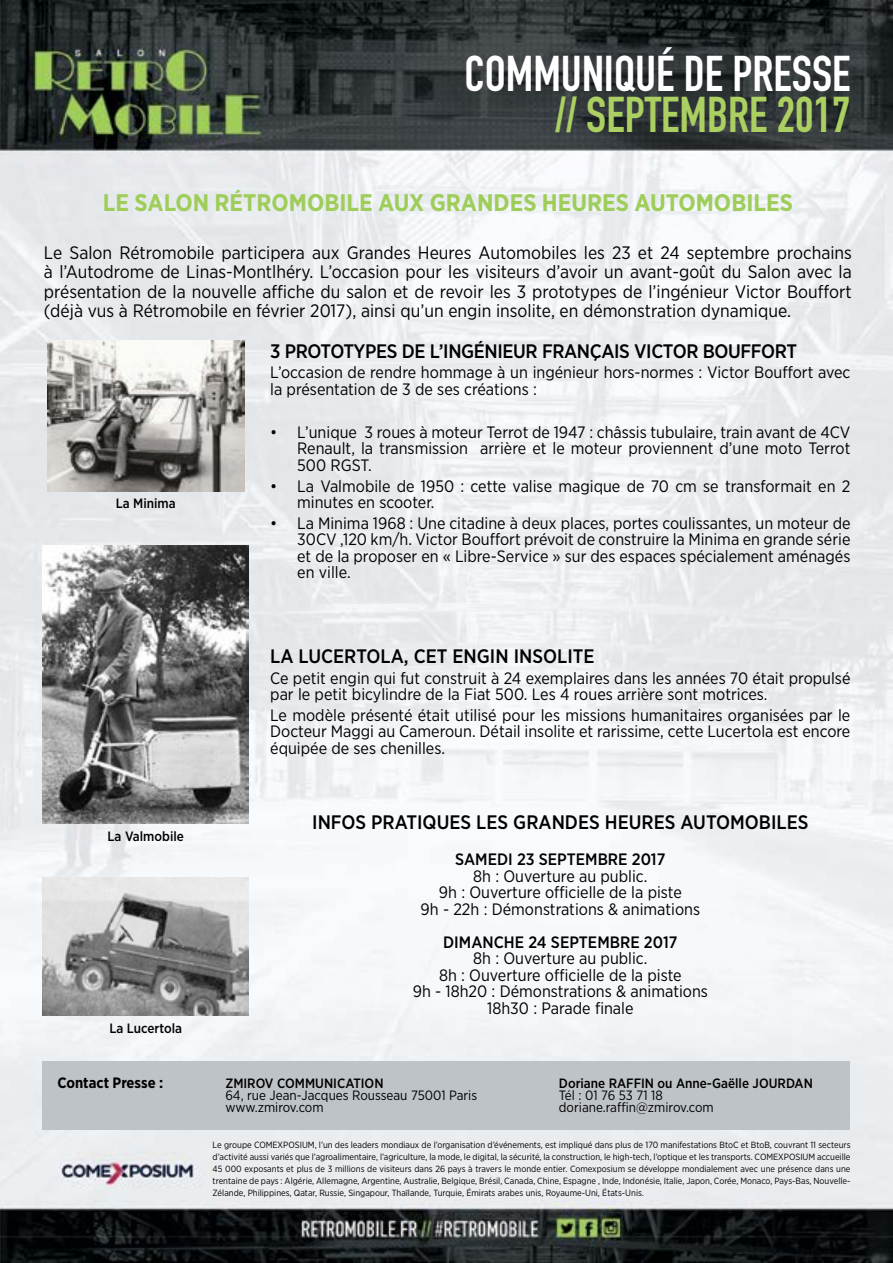
<style>
.page{position:relative;width:893px;height:1263px;background:#fff}
.page>*{position:absolute;margin:0;border:0;box-sizing:border-box;transform-origin:0 0}
.t1{font:49.5px "DIN Engschrift Std";color:#fff}
.t2{font:49.5px "DIN Engschrift Std";color:#abcf61}
.t3{font:700 24px "Gotham Narrow";color:#9fcd5a}
.t4{font:500 19.5px "Gotham Narrow";color:#000}
.t5{font:500 19.5px "Gotham Narrow";letter-spacing:-.02em;color:#000}
.t6{font:18px/19.5px "Gotham Narrow";color:#000;text-align:justify}
.t7{font:16.5px/16.5px "Gotham Narrow";color:#000}
.t8{font:500 16.5px "Gotham Narrow";color:#000}
.t9{font:700 15px "Gotham Narrow";color:#000}
.t10{font:13.5px/12px "Gotham Narrow";color:#000}
.t11{font:500 13.5px "Gotham Narrow";color:#000}
.t12{font:9px/12px "Gotham Narrow";color:#000;text-align:justify}
</style>
<div class="page">
<img style="left:0;top:0;width:893px;height:1263px">
<div style="left:43px;top:1061px;width:807px;height:68px;background:#bec3c7"></div>
<img style="left:43px;top:878px;width:206px;height:138px">
<img style="left:43px;top:545px;width:206px;height:278px">
<img style="left:47px;top:341px;width:197px;height:150px">
<h1 class="t1" style="left:465px;top:45px;width:387px">COMMUNIQUÉ DE PRESSE</h1>
<h1 class="t2" style="left:555px;top:85px;width:297px">// SEPTEMBRE 2017</h1>
<h2 class="t3" style="left:103px;top:187px;width:691px">LE SALON RÉTROMOBILE AUX GRANDES HEURES AUTOMOBILES</h2>
<p class="t6" style="left:44px;top:242px;width:809px">Le Salon Rétromobile participera aux Grandes Heures Automobiles les 23 et 24 septembre prochains à l’Autodrome de Linas-Montlhéry. L’occasion pour les visiteurs d’avoir un avant-goût du Salon avec la présentation de la nouvelle affiche du salon et de revoir les 3 prototypes de l’ingénieur Victor Bouffort (déjà vus à Rétromobile en février 2017), ainsi qu’un engin insolite, en démonstration dynamique.</p>
<p class="t11" style="left:116px;top:495px;width:61px">La Minima</p>
<p class="t11" style="left:108px;top:827px;width:78px">La Valmobile</p>
<p class="t11" style="left:109px;top:1019px;width:74px">La Lucertola</p>
<p class="t5" style="left:270px;top:338px;width:528px">3 PROTOTYPES DE L’INGÉNIEUR FRANÇAIS VICTOR BOUFFORT</p>
<p class="t7" style="left:270px;top:364px;width:582px">L’occasion de rendre hommage à un ingénieur hors-normes : Victor Bouffort avec la présentation de 3 de ses créations :</p>
<p class="t7" style="left:297px;top:423px;width:555px;text-align:justify;text-indent:-27px">• L’unique 3 roues à moteur Terrot de 1947 : châssis tubulaire, train avant de 4CV Renault, la transmission arrière et le moteur proviennent d’une moto Terrot 500 RGST.</p>
<p class="t7" style="left:297px;top:477px;width:555px;text-indent:-27px">• La Valmobile de 1950 : cette valise magique de 70 cm se transformait en 2 minutes en scooter.</p>
<p class="t7" style="left:297px;top:514px;width:555px;text-align:justify;text-indent:-27px">• La Minima 1968 : Une citadine à deux places, portes coulissantes, un moteur de 30CV ,120 km/h. Victor Bouffort prévoit de construire la Minima en grande série et de la proposer en « Libre-Service » sur des espaces spécialement aménagés en ville.</p>
<p class="t4" style="left:270px;top:644px;width:326px">LA LUCERTOLA, CET ENGIN INSOLITE</p>
<p class="t7" style="left:270px;top:669px;width:582px">Ce petit engin qui fut construit à 24 exemplaires dans les années 70 était propulsé par le petit bicylindre de la Fiat 500. Les 4 roues arrière sont motrices.</p>
<p class="t7" style="left:270px;top:706px;width:582px;text-align:justify">Le modèle présenté était utilisé pour les missions humanitaires organisées par le Docteur Maggi au Cameroun. Détail insolite et rarissime, cette Lucertola est encore équipée de ses chenilles.</p>
<p class="t4" style="left:312px;top:810px;width:498px">INFOS PRATIQUES LES GRANDES HEURES AUTOMOBILES</p>
<p class="t8" style="left:455px;top:849px;width:212px">SAMEDI 23 SEPTEMBRE 2017</p>
<p class="t7" style="left:421px;top:867px;width:281px;text-align:center">8h : Ouverture au public.<br>9h : Ouverture officielle de la piste<br>9h - 22h : Démonstrations &amp; animations</p>
<p class="t8" style="left:443px;top:932px;width:236px">DIMANCHE 24 SEPTEMBRE 2017</p>
<p class="t7" style="left:413px;top:950px;width:297px;text-align:center">8h : Ouverture au public.<br>8h : Ouverture officielle de la piste<br>9h - 18h20 : Démonstrations &amp; animations<br>18h30 : Parade finale</p>
<p class="t9" style="left:57px;top:1073px;width:107px">Contact Presse :</p>
<p class="t11" style="left:225px;top:1075px;width:160px">ZMIROV COMMUNICATION</p>
<p class="t10" style="left:225px;top:1089px;width:253px">64, rue Jean-Jacques Rousseau 75001 Paris www.zmirov.com</p>
<p class="t11" style="left:559px;top:1075px;width:255px">Doriane RAFFIN ou Anne-Gaëlle JOURDAN</p>
<p class="t10" style="left:559px;top:1089px;width:156px">Tél : 01 76 53 71 18 doriane.raffin@zmirov.com</p>
<p class="t12" style="left:213px;top:1138px;width:639px">Le groupe COMEXPOSIUM, l’un des leaders mondiaux de l’organisation d’événements, est impliqué dans plus de 170 manifestations BtoC et BtoB, couvrant 11 secteurs d’activité aussi variés que l’agroalimentaire, l’agriculture, la mode, le digital, la sécurité, la construction, le high-tech, l’optique et les transports. COMEXPOSIUM accueille 45 000 exposants et plus de 3 millions de visiteurs dans 26 pays à travers le monde entier. Comexposium se développe mondialement avec une présence dans une trentaine de pays : Algérie, Allemagne, Argentine, Australie, Belgique, Brésil, Canada, Chine, Espagne , Inde, Indonésie, Italie, Japon, Corée, Monaco, Pays-Bas, Nouvelle-Zélande, Philippines, Qatar, Russie, Singapour, Thaïlande, Turquie, Émirats arabes unis, Royaume-Uni, États-Unis.</p>
</div>
